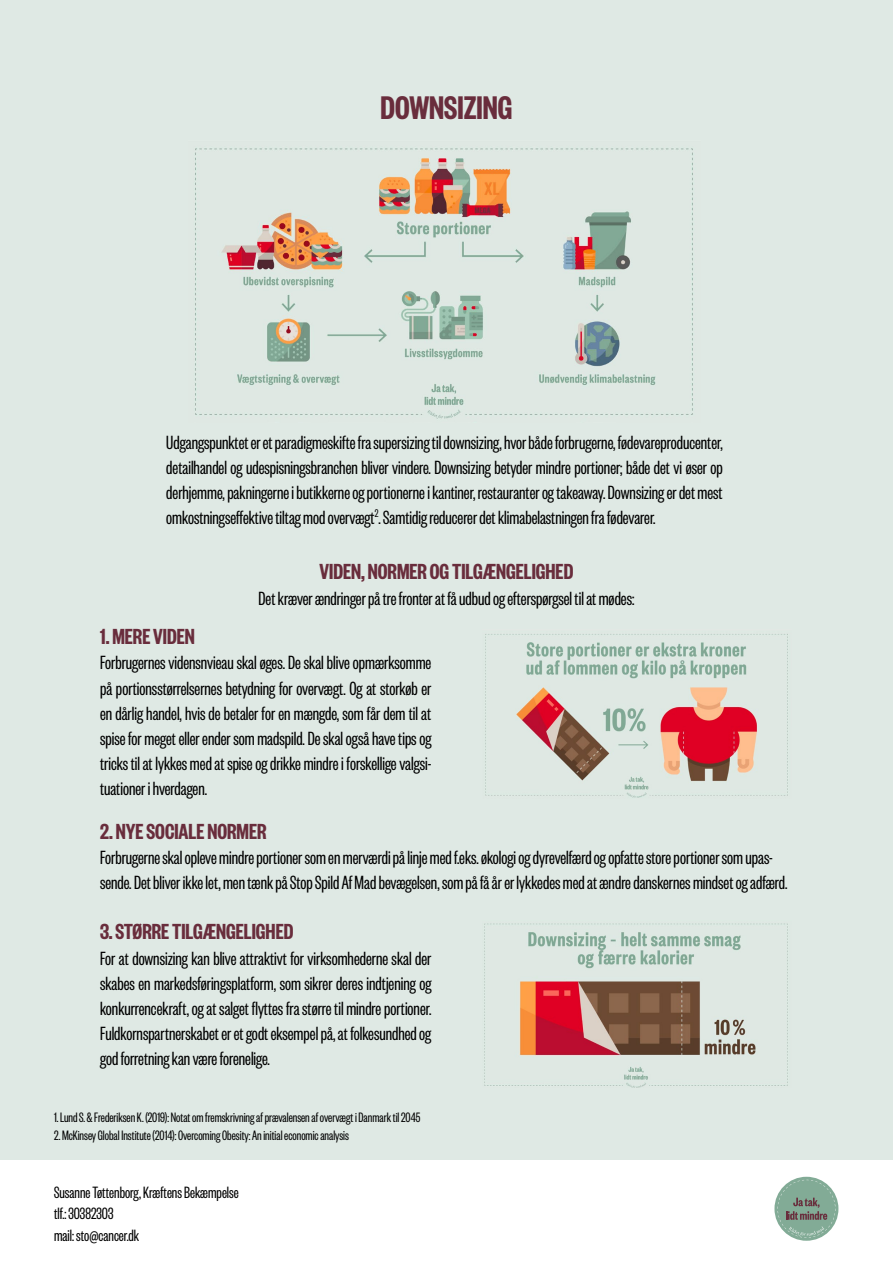
<style>
.page{position:relative;width:893px;height:1263px;background:#fff}
.page>*{position:absolute;margin:0;border:0;box-sizing:border-box;transform-origin:0 0}
.t1{font:600 36px "Founders Grotesk X Cond";color:#692d3c}
.t2{font:600 24px "Founders Grotesk X Cond";color:#692d3c}
.t3{font:21px/25.2px "Founders Grotesk X Cond";color:#000;text-align:justify}
.t4{font:18px/21.6px "Founders Grotesk X Cond";color:#000}
.t5{font:15px "Founders Grotesk X Cond";color:#000}
</style>
<div class="page">
<div style="left:0;top:0;width:893px;height:1160px;background:#dfe9e4"></div>
<img style="left:484px;top:923px;width:304px;height:164px">
<img style="left:485px;top:634px;width:303px;height:164px">
<img style="left:195px;top:148px;width:498px;height:271px">
<svg style="left:774px;top:1177px;width:64px;height:64px"></svg>
<svg style="left:777px;top:1180px;width:58px;height:58px;background:#8faa9b"></svg>
<h1 class="t1" style="left:381px;top:86px;width:133px">DOWNSIZING</h1>
<p class="t3" style="left:166px;top:429px;width:558px">Udgangspunktet er et paradigmeskifte fra supersizing til downsizing, hvor både forbrugerne, fødevareproducenter, detailhandel og udespisningsbranchen bliver vindere. Downsizing betyder mindre portioner; både det vi øser op derhjemme, pakningerne i butikkerne og portionerne i kantiner, restauranter og takeaway. Downsizing er det mest omkostningseffektive tiltag mod overvægt<sup>2</sup>. Samtidig reducerer det klimabelastningen fra fødevarer.</p>
<p class="t2" style="left:320px;top:557px;width:255px">VIDEN, NORMER OG TILGÆNGELIGHED</p>
<p class="t3" style="left:259px;top:585px;width:377px">Det kræver ændringer på tre fronter at få udbud og efterspørgsel til at mødes:</p>
<p class="t2" style="left:100px;top:622px;width:96px">1. MERE VIDEN</p>
<p class="t3" style="left:100px;top:649px;width:333px">Forbrugernes vidensnvieau skal øges. De skal blive opmærksomme på portionsstørrelsernes betydning for overvægt. Og at storkøb er en dårlig handel, hvis de betaler for en mængde, som får dem til at spise for meget eller ender som madspild. De skal også have tips og tricks til at lykkes med at spise og drikke mindre i forskellige valgsi&shy;tuationer i hverdagen.</p>
<p class="t2" style="left:100px;top:817px;width:168px">2. NYE SOCIALE NORMER</p>
<p class="t3" style="left:100px;top:844px;width:689px">Forbrugerne skal opleve mindre portioner som en merværdi på linje med f.eks. økologi og dyrevelfærd og opfatte store portioner som upas&shy;sende. Det bliver ikke let, men tænk på Stop Spild Af Mad bevægelsen, som på få år er lykkedes med at ændre danskernes mindset og adfærd.</p>
<p class="t2" style="left:100px;top:917px;width:195px">3. STØRRE TILGÆNGELIGHED</p>
<p class="t3" style="left:100px;top:945px;width:333px">For at downsizing kan blive attraktivt for virksomhederne skal der skabes en markedsføringsplatform, som sikrer deres indtjening og konkurrencekraft, og at salget flyttes fra større til mindre portioner.<br>Fuldkornspartnerskabet er et godt eksempel på, at folkesundhed og god forretning kan være forenelige.</p>
<p class="t5" style="left:54px;top:1109px;width:368px">1. Lund S. &amp; Frederiksen K. (2019): Notat om fremskrivning af prævalensen af overvægt i Danmark til 2045</p>
<p class="t5" style="left:54px;top:1127px;width:296px">2. McKinsey Global Institute (2014): Overcoming Obesity: An initial economic analysis</p>
<p class="t4" style="left:54px;top:1181px;width:186px">Susanne Tøttenborg, Kræftens Bekæmpelse tlf.: 30382303<br>mail: sto@cancer.dk</p>
</div>
